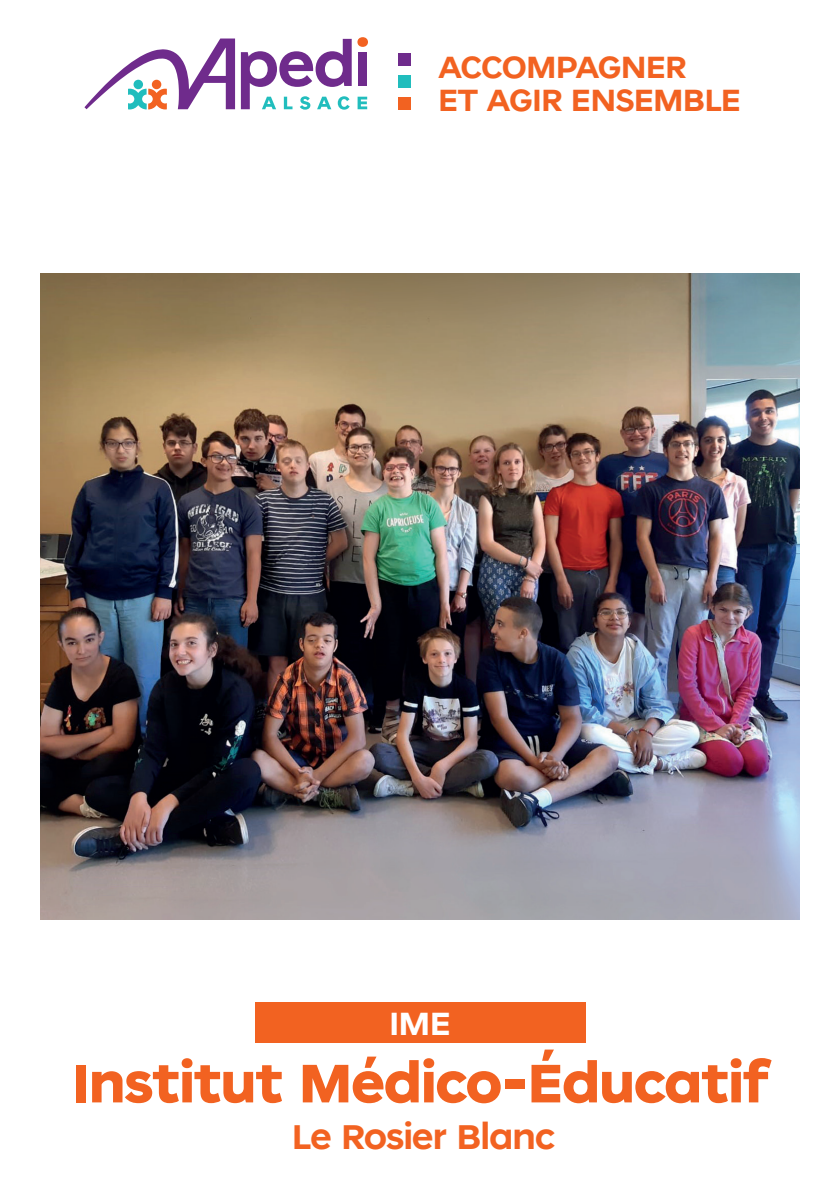
<style>
.page{position:relative;width:840px;height:1191px;background:#fff}
.page>*{position:absolute;margin:0;border:0;box-sizing:border-box;transform-origin:0 0}
.t1{font:800 54px "Obibok";letter-spacing:-.005em;color:#f26221}
.t2{font:900 34.2px "Obibok";letter-spacing:-.005em;color:#f26221}
.t3{font:900 32px "Obibok";color:#fff}
.t4{font:900 30.6px/32.8px "Obibok";letter-spacing:-.005em;color:#f26221}
</style>
<div class="page">
<img style="left:41px;top:274px;width:757px;height:645px">
<svg style="left:84px;top:39px;width:151px;height:70px"></svg>
<div style="left:152px;top:80px;width:9px;height:9px;background:#f26221;border-radius:50%"></div>
<div style="left:357px;top:37px;width:11px;height:10px;background:#f26221;border-radius:50%"></div>
<div style="left:358px;top:52px;width:9px;height:34px;background:#6f2b8c"></div>
<svg style="left:241px;top:39px;width:110px;height:71px"></svg>
<svg style="left:357px;top:97px;width:10px;height:12px"></svg>
<div style="left:398px;top:54px;width:13px;height:12px;background:#6f2b8c"></div>
<div style="left:398px;top:76px;width:13px;height:12px;background:#21bdbd"></div>
<div style="left:398px;top:97px;width:13px;height:13px;background:#f26221"></div>
<div style="left:255px;top:1001px;width:330px;height:41px;background:#f26221"></div>
<p class="t4" style="left:438px;top:49px;width:303px">ACCOMPAGNER<br>ET AGIR ENSEMBLE</p>
<p class="t3" style="left:389px;top:997px;width:62px">IME</p>
<h1 class="t1" style="left:72px;top:1038px;width:696px">Institut Médico-Éducatif</h1>
<p class="t2" style="left:292px;top:1109px;width:264px">Le Rosier Blanc</p>
</div>
